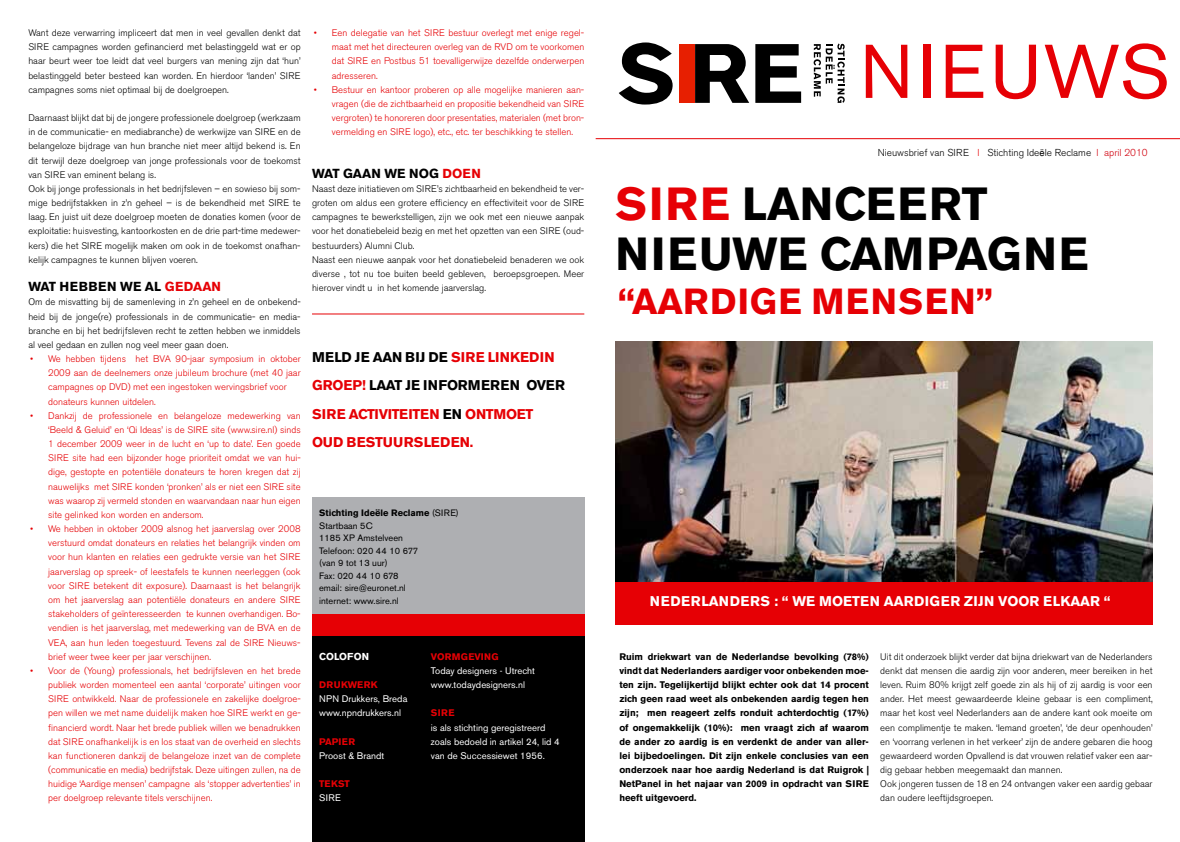
<style>
.page{position:relative;width:1180px;height:842px;background:#fff}
.page>*{position:absolute;margin:0;border:0;box-sizing:border-box;transform-origin:0 0}
.t1{font:75.3px "Akzidenz Grotesk BE";letter-spacing:.06em;color:#e60005}
.t2{font:700 46px/50px "Akzidenz Grotesk BE";letter-spacing:.03em;color:#000}
.t3{font:700 36px "Akzidenz Grotesk BE";letter-spacing:.04em;color:#e60005}
.t4{font:700 14px/28.4px "Akzidenz Grotesk BE";letter-spacing:.015em;color:#e60005}
.t5{font:700 14px "Akzidenz Grotesk BE";letter-spacing:.02em;color:#fff}
.t6{font:700 13px "Akzidenz Grotesk BE";letter-spacing:.02em;color:#000}
.t7{font:700 13px "Akzidenz Grotesk BE";color:#000}
.t8{font:300 10px "Akzidenz Grotesk BE";color:#000}
.t9{font:700 10px "Akzidenz Grotesk BE";letter-spacing:.005em;color:#fff}
.t10{font:300 9.5px/14.2px "Akzidenz Grotesk BE";color:#000}
.t11{font:300 9.5px/14.2px "Akzidenz Grotesk BE";color:#e60005;text-align:justify}
.t12{font:700 9.5px/14.2px "Akzidenz Grotesk BE";color:#000;text-align:justify}
.t13{font:9.5px/14.2px "Akzidenz Grotesk BE";letter-spacing:.005em;color:#fff}
.t14{font:700 9.5px "Akzidenz Grotesk BE";letter-spacing:.045em;color:#e60005}
.t15{font:9.2px/12.5px "Akzidenz Grotesk BE";letter-spacing:.005em;color:#000}
.s1{color:#e60005}
.s2{color:#000}
.s3{font-weight:700}
.s4{font-family:"Akzidenz Grotesk";font-weight:400}
.s5{color:#d1010e}
</style>
<div class="page">
<hr style="left:595px;top:138px;width:584px;height:1px;background:#e60005">
<svg style="left:695px;top:44px;width:54px;height:59px"></svg>
<svg style="left:755px;top:44px;width:46px;height:59px"></svg>
<svg style="left:619px;top:43px;width:53px;height:62px"></svg>
<div style="left:679px;top:44px;width:16px;height:59px;background:#e71f01"></div>
<svg style="left:813px;top:43px;width:31px;height:60px"></svg>
<img style="left:615px;top:341px;width:537px;height:241px">
<div style="left:615px;top:582px;width:537px;height:43px;background:#e60005"></div>
<div style="left:312px;top:497px;width:272px;height:290px;background:#aeafb2"></div>
<div style="left:312px;top:615px;width:272px;height:27px;background:#e60005"></div>
<div style="left:312px;top:636px;width:272px;height:206px;background:#000"></div>
<hr style="left:312px;top:314px;width:272px;height:1px;background:#e60005">
<p class="t10" style="left:28px;top:26px;width:274px;text-align:justify">Want deze verwarring impliceert dat men in veel gevallen denkt dat SIRE campagnes worden gefinancierd met belastinggeld wat er op haar beurt weer toe leidt dat veel burgers van mening zijn dat ‘hun’ belastinggeld beter besteed kan worden. En hierdoor ‘landen’ SIRE campagnes soms niet optimaal bij de doelgroepen.</p>
<p class="t10" style="left:28px;top:111px;width:274px">Daarnaast blijkt dat bij de jongere professionele doelgroep (werkzaam in de communicatie- en mediabranche) de werkwijze van SIRE en de belangeloze bijdrage van hun branche niet meer altijd bekend is. En dit terwijl deze doelgroep van jonge professionals voor de toekomst van SIRE van eminent belang is.<br>Ook bij jonge professionals in het bedrijfsleven – en sowieso bij som&shy;mige bedrijfstakken in z’n geheel – is de bekendheid met SIRE te laag. En juist uit deze doelgroep moeten de donaties komen (voor de exploitatie: huisvesting, kantoorkosten en de drie part-time medewer&shy;kers) die het SIRE mogelijk maken om ook in de toekomst onafhan&shy;kelijk campagnes te kunnen blijven voeren.</p>
<h3 class="t6" style="left:28px;top:279px;width:194px">WAT HEBBEN WE AL <span class="s1">GEDAAN</span></h3>
<p class="t10" style="left:28px;top:295px;width:274px;text-align:justify">Om de misvatting bij de samenleving in z’n geheel en de onbekend&shy;heid bij de jonge(re) professionals in de communicatie- en media&shy;branche en bij het bedrijfsleven recht te zetten hebben we inmiddels al veel gedaan en zullen nog veel meer gaan doen.</p>
<p class="t11" style="left:48px;top:352px;width:254px;text-align:left;text-indent:-18px">• We hebben tijdens het BVA 90-jaar symposium in oktober 2009 aan de deelnemers onze jubileum brochure (met 40 jaar campagnes op DVD) met een ingestoken wervingsbrief voor donateurs kunnen uitdelen.</p>
<p class="t11" style="left:48px;top:408px;width:254px;text-indent:-18px">• Dankzij de professionele en belangeloze medewerking van ‘Beeld &amp; Geluid’ en ‘Qi Ideas’ is de SIRE site (www.sire.nl) sinds 1 december 2009 weer in de lucht en ‘up to date’. Een goede SIRE site had een bijzonder hoge prioriteit omdat we van hui&shy;dige, gestopte en potentiële donateurs te horen kregen dat zij nauwelijks met SIRE konden ‘pronken’ als er niet een SIRE site was waarop zij vermeld stonden en waarvandaan naar hun eigen site gelinked kon worden en andersom.</p>
<p class="t11" style="left:48px;top:522px;width:254px;text-indent:-18px">• We hebben in oktober 2009 alsnog het jaarverslag over 2008 verstuurd omdat donateurs en relaties het belangrijk vinden om voor hun klanten en relaties een gedrukte versie van het SIRE jaarverslag op spreek- of leestafels te kunnen neerleggen (ook voor SIRE betekent dit exposure). Daarnaast is het belangrijk om het jaarverslag aan potentiële donateurs en andere SIRE stakeholders of geïnteresseerden te kunnen overhandigen. Bo&shy;vendien is het jaarverslag, met medewerking van de BVA en de VEA, aan hun leden toegestuurd. Tevens zal de SIRE Nieuws&shy;brief weer twee keer per jaar verschijnen.</p>
<p class="t11" style="left:48px;top:664px;width:254px;text-indent:-18px">• Voor de (Young) professionals, het bedrijfsleven en het brede publiek worden momenteel een aantal ‘corporate’ uitingen voor SIRE ontwikkeld. Naar de professionele en zakelijke doelgroe&shy;pen willen we met name duidelijk maken hoe SIRE werkt en ge&shy;financierd wordt. Naar het brede publiek willen we benadrukken dat SIRE onafhankelijk is en los staat van de overheid en slechts kan functioneren dankzij de belangeloze inzet van de complete (communicatie en media) bedrijfstak. Deze uitingen zullen, na de huidige ‘Aardige mensen’ campagne als ‘stopper advertenties’ in per doelgroep relevante titels verschijnen.</p>
<p class="t11" style="left:332px;top:26px;width:254px;text-indent:-18px">• Een delegatie van het SIRE bestuur overlegt met enige regel&shy;maat met het directeuren overleg van de RVD om te voorkomen dat SIRE en Postbus 51 toevalligerwijze dezelfde onderwerpen adresseren.</p>
<p class="t11" style="left:332px;top:83px;width:254px;text-indent:-18px">• Bestuur en kantoor proberen op alle mogelijke manieren aan&shy;vragen (die de zichtbaarheid en propositie bekendheid van SIRE vergroten) te honoreren door presentaties, materialen (met bron&shy;vermelding en SIRE logo), etc., etc. ter beschikking te stellen.</p>
<h3 class="t7" style="left:312px;top:166px;width:170px">WAT GAAN WE NOG <span class="s1">DOEN</span></h3>
<p class="t10" style="left:312px;top:182px;width:274px">Naast deze initiatieven om SIRE’s zichtbaarheid en bekendheid te ver&shy;groten om aldus een grotere efficiency en effectiviteit voor de SIRE campagnes te bewerkstelligen, zijn we ook met een nieuwe aanpak voor het donatiebeleid bezig en met het opzetten van een SIRE (oud&shy;bestuurders) Alumni Club.<br>Naast een nieuwe aanpak voor het donatiebeleid benaderen we ook diverse , tot nu toe buiten beeld gebleven, beroepsgroepen. Meer hierover vindt u in het komende jaarverslag.</p>
<h3 class="t4" style="left:312px;top:343px;width:254px"><span class="s2">MELD JE AAN BIJ DE</span> SIRE LINKEDIN<br>GROEP! <span class="s2">LAAT JE INFORMEREN OVER<br></span>SIRE ACTIVITEITEN <span class="s2">EN</span> ONTMOET<br>OUD BESTUURSLEDEN.</h3>
<p class="t15" style="left:319px;top:507px;width:141px"><span class="s3">Stichting Ideële Reclame</span> (SIRE)<br>Startbaan 5C<br>1185 XP Amstelveen<br>Telefoon: 020 44 10 677<br>(van 9 tot 13 uur)<br>Fax: 020 44 10 678<br>email: sire@euronet.nl<br>internet: www.sire.nl</p>
<p class="t9" style="left:319px;top:650px;width:51px">COLOFON</p>
<p class="t14" style="left:319px;top:679px;width:16px">Drukwerk</p>
<p class="t13" style="left:319px;top:692px;width:90px">NPN Drukkers, Breda www.npndrukkers.nl</p>
<p class="t14" style="left:319px;top:736px;width:13px">Papier</p>
<p class="t13" style="left:319px;top:748px;width:67px">Proost &amp; Brandt</p>
<p class="t14" style="left:319px;top:778px;width:13px">Tekst</p>
<p class="t13" style="left:319px;top:791px;width:23px">SIRE</p>
<p class="t14" style="left:431px;top:651px;width:14px">Vormgeving</p>
<p class="t13" style="left:431px;top:663px;width:106px">Today designers - Utrecht www.todaydesigners.nl</p>
<p class="t14" style="left:431px;top:708px;width:25px">SIRE</p>
<p class="t13" style="left:431px;top:720px;width:130px">is als stichting geregistreerd zoals bedoeld in artikel 24, lid 4 van de Successiewet 1956.</p>
<h1 class="t1" style="left:859px;top:27px;width:312px">NIEUWS</h1>
<p class="t8" style="left:877px;top:146px;width:271px">Nieuwsbrief van SIRE <span class="s1">l</span> Stichting Ide<span class="s4">ë</span>le Reclame <span class="s5">l april 2010</span></p>
<h2 class="t2" style="left:615px;top:179px;width:474px"><span class="s1">SIRE</span> LANCEERT<br>NIEUWE CAMPAGNE</h2>
<h3 class="t3" style="left:617px;top:280px;width:377px">“AARDIGE MENSEN”</h3>
<h3 class="t5" style="left:650px;top:593px;width:462px">NEDERLANDERS : “ WE MOETEN AARDIGER ZIJN VOOR ELKAAR “</h3>
<p class="t12" style="left:619px;top:649px;width:251px">Ruim driekwart van de Nederlandse bevolking (78%) vindt dat Nederlanders aardiger voor onbekenden moe&shy;ten zijn. Tegelijkertijd blijkt echter ook dat 14 procent zich geen raad weet als onbekenden aardig tegen hen zijn; men reageert zelfs ronduit achterdochtig (17%) of ongemakkelijk (10%): men vraagt zich af waarom de ander zo aardig is en verdenkt de ander van aller&shy;lei bijbedoelingen. Dit zijn enkele conclusies van een onderzoek naar hoe aardig Nederland is dat Ruigrok | NetPanel in het najaar van 2009 in opdracht van SIRE heeft uitgevoerd.</p>
<p class="t10" style="left:880px;top:649px;width:274px">Uit dit onderzoek blijkt verder dat bijna driekwart van de Nederlanders denkt dat mensen die aardig zijn voor anderen, meer bereiken in het leven. Ruim 80% krijgt zelf goede zin als hij of zij aardig is voor een ander. Het meest gewaardeerde kleine gebaar is een compliment, maar het kost veel Nederlanders aan de andere kant ook moeite om een complimentje te maken. ‘Iemand groeten’, ‘de deur openhouden’ en ‘voorrang verlenen in het verkeer’ zijn de andere gebaren die hoog gewaardeerd worden Opvallend is dat vrouwen relatief vaker een aar&shy;dig gebaar hebben meegemaakt dan mannen.<br>Ook jongeren tussen de 18 en 24 ontvangen vaker een aardig gebaar dan oudere leeftijdsgroepen.</p>
</div>
